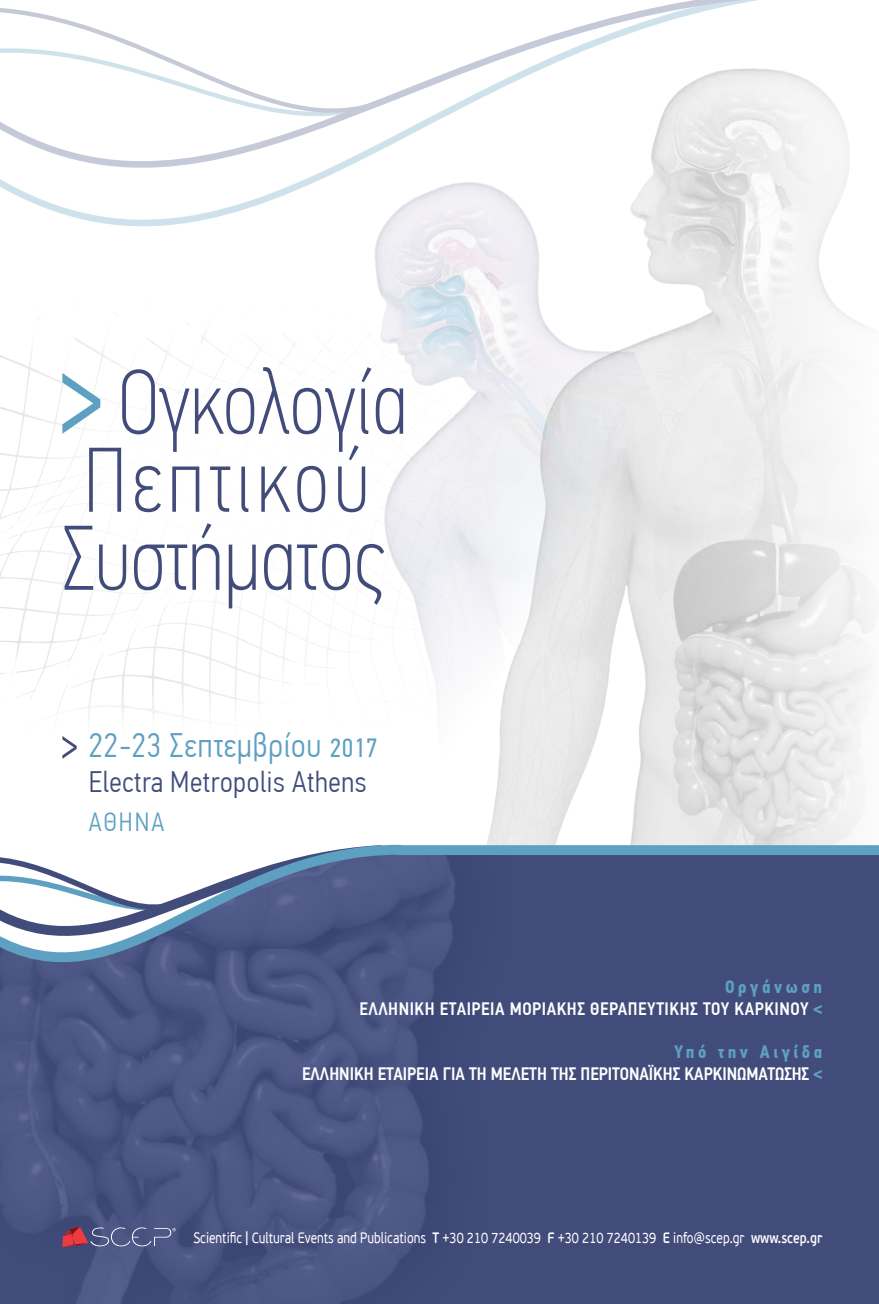
<style>
.page{position:relative;width:879px;height:1304px;background:#fff}
.page>*{position:absolute;margin:0;border:0;box-sizing:border-box;transform-origin:0 0}
.t1{font:100 92px/78px "PF Din Text Cond Pro";letter-spacing:.005em;color:#424c7b;scale:.9 1}
.t2{font:300 34px "PF Din Text Cond Pro";letter-spacing:.02em;color:#5ea0c1}
.t3{font:300 29.6px "PF Din Text Cond Pro";letter-spacing:.02em;color:#424c7b}
.t4{font:300 26.4px "PF Din Text Cond Pro";letter-spacing:.08em;color:#5ea0c1}
.t5{font:500 18px/21.6px "PF Din Text Cond Pro";color:#fff;text-align:right}
.t6{font:500 18px/21.6px "PF Din Text Cond Pro";letter-spacing:.03em;color:#fff;text-align:right}
.t7{font:15px "PF Beau Sans Pro";color:#fff;scale:.8 1}
.s1{font-weight:400;font-size:26.4px}
.s2{font-weight:700;color:#5ea0c1}
.s3{font-weight:600}
</style>
<div class="page">
<svg style="left:62px;top:373px;width:38px;height:61px"></svg>
<img style="left:225px;top:228px;width:260px;height:480px">
<img style="left:485px;top:99px;width:386px;height:746px">
<svg style="left:791px;top:73px;width:39px;height:155px"></svg>
<svg style="left:0;top:0;width:791px;height:228px"></svg>
<svg style="left:0;top:5px;width:379px;height:133px"></svg>
<svg style="left:62px;top:736px;width:15px;height:23px"></svg>
<div style="left:542px;top:855px;width:337px;height:449px;background:#424c7b"></div>
<div style="left:0;top:850px;width:542px;height:454px;background:#424c7b"></div>
<img style="left:0;top:855px;width:454px;height:449px">
<svg style="left:62px;top:1227px;width:114px;height:20px"></svg>
<div style="left:398px;top:845px;width:481px;height:10px;background:#5ea0c1"></div>
<svg style="left:0;top:844px;width:410px;height:169px"></svg>
<h1 class="t1" style="left:62px;top:363px;width:385px;text-indent:56px">Ογκολογία<br>Πεπτικού<br>Συστήματος</h1>
<h2 class="t2" style="left:89px;top:726px;width:290px">22-23 Σεπτεμβρίου <span class="s1">2017</span></h2>
<h3 class="t3" style="left:89px;top:765px;width:279px">Electra Metropolis Athens</h3>
<h3 class="t4" style="left:89px;top:807px;width:77px">ΑΘΗΝΑ</h3>
<p class="t6" style="left:359px;top:977px;width:464px"><span class="s2">Οργάνωση<br></span>ΕΛΛΗΝΙΚΗ ΕΤΑΙΡΕΙΑ ΜΟΡΙΑΚΗΣ ΘΕΡΑΠΕΥΤΙΚΗΣ ΤΟΥ ΚΑΡΚΙΝΟΥ <span class="s2">&lt;</span></p>
<p class="t5" style="left:302px;top:1041px;width:522px"><span class="s2">Υπό την Αιγίδα<br></span>ΕΛΛΗΝΙΚΗ ΕΤΑΙΡΕΙΑ ΓΙΑ ΤΗ ΜΕΛΕΤΗ ΤΗΣ ΠΕΡΙΤΟΝΑΪΚΗΣ ΚΑΡΚΙΝΩΜΑΤΩΣΗΣ <span class="s2">&lt;</span></p>
<p class="t7" style="left:193px;top:1229px;width:787px">Scientific <span class="s3">|</span> Cultural Events and Publications <span class="s3">T</span> +30 210 7240039 <span class="s3">F</span> +30 210 7240139 <span class="s3">E</span> info@scep.gr <span class="s3">www.scep.gr</span></p>
</div>
